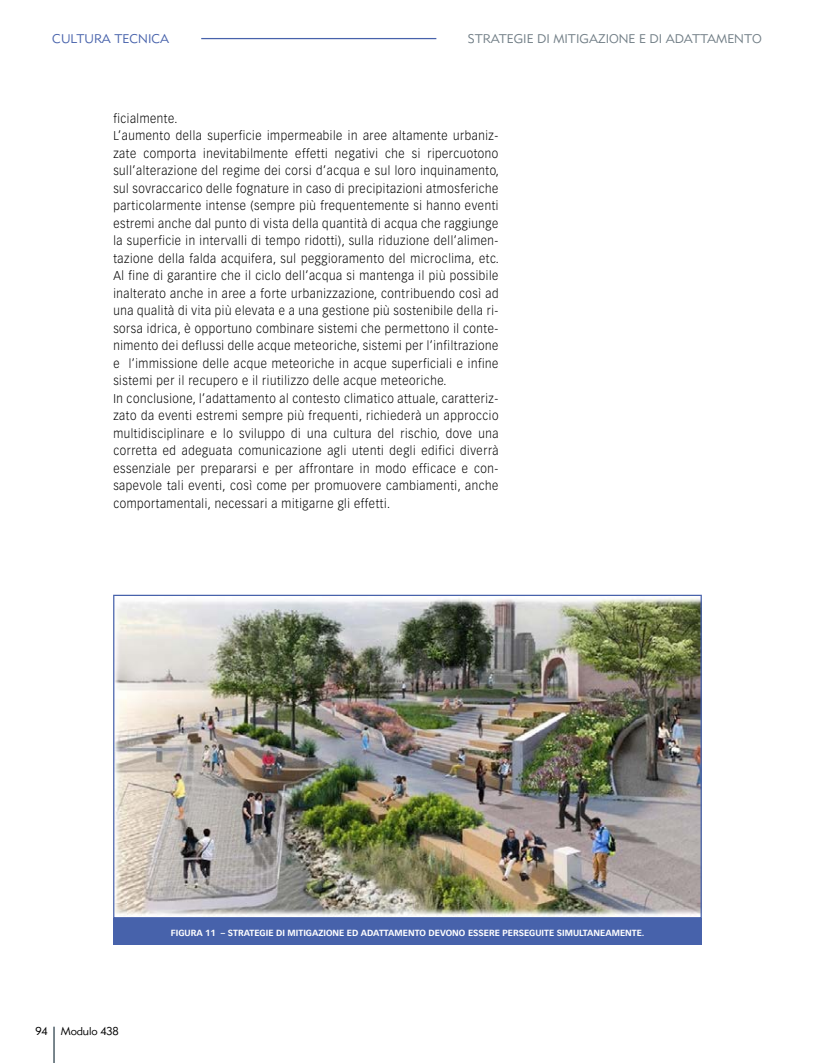
<style>
.page{position:relative;width:815px;height:1063px;background:#fff}
.page>*{position:absolute;margin:0;border:0;box-sizing:border-box;transform-origin:0 0}
.t1{font:300 12.5px/17.5px "Vectora LT Std";letter-spacing:.05em;color:#000;scale:.92 1}
.t2{font:12.5px "Metro Lite Two";color:#717e86}
.t3{font:12.5px "Metro Lite Two";color:#4762ab}
.t4{font:11.25px "Metro Lite Two";letter-spacing:-.015em;color:#000}
.t5{font:700 8.75px "Vectora LT Std";color:#fff}
</style>
<div class="page">
<hr style="left:53px;top:1027px;width:2px;height:36px;background:#717e86">
<hr style="left:201px;top:38px;width:235px;height:1px;background:#4762ab">
<img style="left:115px;top:598px;width:585px;height:318px">
<div style="left:113px;top:918px;width:589px;height:27px;background:#4762ab"></div>
<p class="t3" style="left:52px;top:31px;width:119px">CULTURA TECNICA</p>
<p class="t2" style="left:468px;top:31px;width:296px">STRATEGIE DI MITIGAZIONE E DI ADATTAMENTO</p>
<p class="t1" style="left:113px;top:109px;width:421px">ficialmente.<br>L’aumento della superficie impermeabile in aree altamente urbaniz&shy;zate comporta inevitabilmente effetti negativi che si ripercuotono sull’alterazione del regime dei corsi d’acqua e sul loro inquinamento, sul sovraccarico delle fognature in caso di precipitazioni atmosferiche particolarmente intense (sempre più frequentemente si hanno eventi estremi anche dal punto di vista della quantità di acqua che raggiunge la superficie in intervalli di tempo ridotti), sulla riduzione dell’alimen&shy;tazione della falda acquifera, sul peggioramento del microclima, etc.<br>Al fine di garantire che il ciclo dell’acqua si mantenga il più possibile inalterato anche in aree a forte urbanizzazione, contribuendo così ad una qualità di vita più elevata e a una gestione più sostenibile della ri&shy;sorsa idrica, è opportuno combinare sistemi che permettono il conte&shy;nimento dei deflussi delle acque meteoriche, sistemi per l’infiltrazione e l’immissione delle acque meteoriche in acque superficiali e infine sistemi per il recupero e il riutilizzo delle acque meteoriche.<br>In conclusione, l’adattamento al contesto climatico attuale, caratteriz&shy;zato da eventi estremi sempre più frequenti, richiederà un approccio multidisciplinare e lo sviluppo di una cultura del rischio, dove una corretta ed adeguata comunicazione agli utenti degli edifici diverrà essenziale per prepararsi e per affrontare in modo efficace e con&shy;sapevole tali eventi, così come per promuovere cambiamenti, anche comportamentali, necessari a mitigarne gli effetti.</p>
<p class="t4" style="left:35px;top:1025px;width:85px">94 Modulo 438</p>
<p class="t5" style="left:171px;top:927px;width:475px">FIGURA 11 – STRATEGIE DI MITIGAZIONE ED ADATTAMENTO DEVONO ESSERE PERSEGUITE SIMULTANEAMENTE.</p>
</div>
